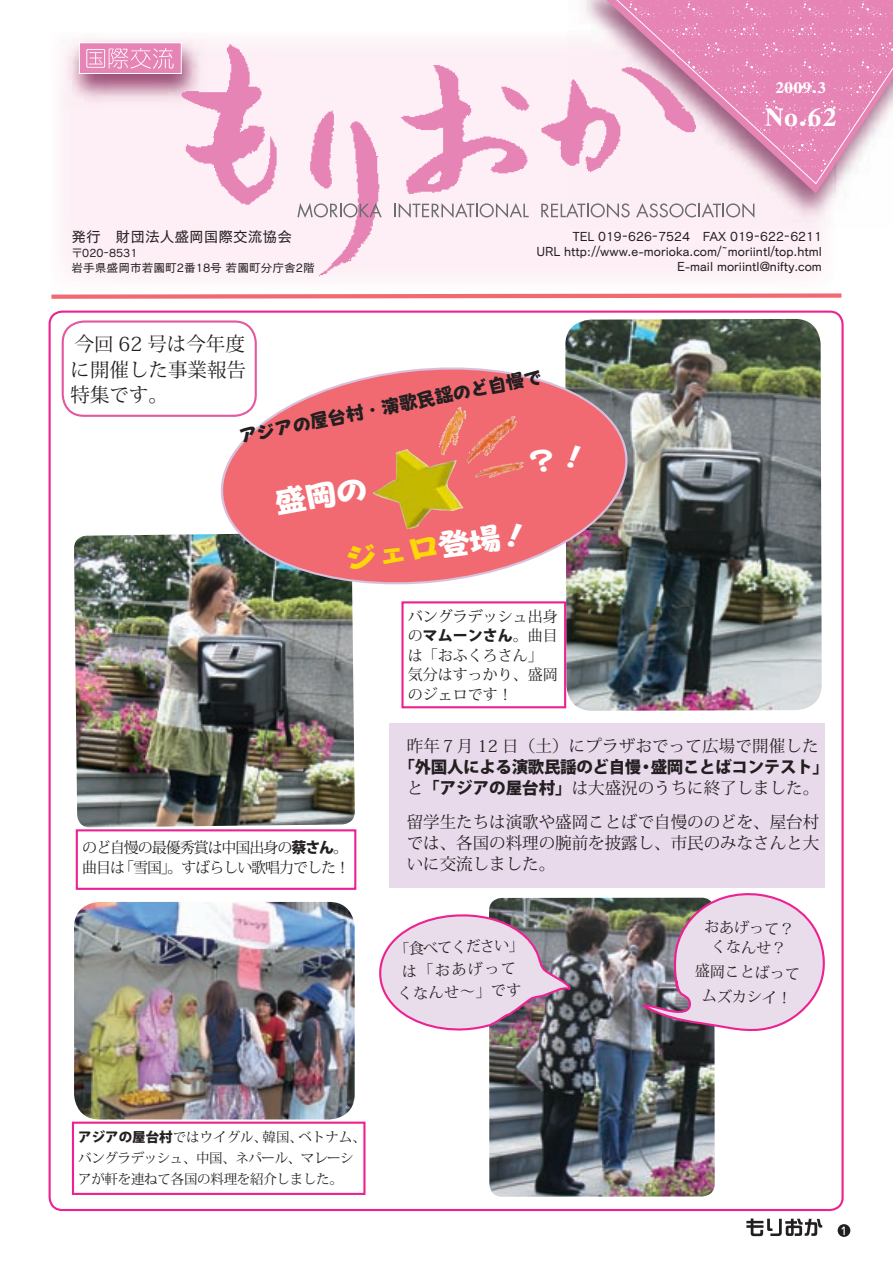
<style>
.page{position:relative;width:894px;height:1263px;background:#fff}
.page>*{position:absolute;margin:0;border:0;box-sizing:border-box;transform-origin:0 0}
.t1{font:31.5px "Pop Happiness Std EB 90 pv RKSJ H";color:#ffd806;scale:1.09 1}
.t2{font:30px "Pop Happiness Std EB 90 pv RKSJ H";color:#fff;scale:1.09 1}
.t3{font:27px "DF Lei Ga So Std W9 90 pv RKSJ H";color:#fff}
.t4{font:19.5px/25.5px "Koz Min Std Regular 90 pv RKSJ H";color:#231f20;text-align:justify}
.t5{font:19.5px "Pop Happiness Std EB 90 pv RKSJ H";color:#231f20}
.t6{font:16.5px/21px "Koz Min Pro Regular 90 pv RKSJ H";color:#231f20;text-align:justify}
.t7{font:16.5px "Koz Go Pro Heavy 90 pv RKSJ H";letter-spacing:-.02em;color:#231f20}
.t8{font:16.5px "Koz Min Std Regular 90 pv RKSJ H";color:#231f20}
.t9{font:16.5px "DF Lei Ga So Std W9 90 pv RKSJ H";color:#fff}
.t10{font:15px/22.5px "Koz Min Std Regular 90 pv RKSJ H";letter-spacing:-.07em;color:#231f20;text-align:center}
.t11{font:15px/19.5px "Koz Min Std Regular 90 pv RKSJ H";color:#231f20}
.t12{font:15px "Koz Go Pro Heavy 90 pv RKSJ H";color:#231f20}
.t13{font:14.7px "Cezanne Pro M 90 pv RKSJ H";color:#231f20}
.t14{font:13.5px/21px "Koz Min Std Regular 90 pv RKSJ H";letter-spacing:-.02em;color:#231f20}
.t15{font:12.75px/15px "Cezanne Pro M 90 pv RKSJ H";color:#231f20;text-align:right}
.t16{font:11.7px "Cezanne Pro M 90 pv RKSJ H";color:#231f20}
.t17{font:11.4px "Cezanne Pro M 90 pv RKSJ H";color:#231f20}
.t18{font:10.5px "Jun 34 Pro Medium 90 pv RKSJ H";color:#fff}
.s1{font-size:31.5px}
.s2{color:#fff}
.s3{font-family:"Koz Go Pro Heavy 90 pv RKSJ H"}
.s4{font-family:"Koz Min Std Regular 90 pv RKSJ H"}
</style>
<div class="page">
<img style="left:565px;top:319px;width:257px;height:392px">
<div style="left:401px;top:601px;width:165px;height:107px;border:2px solid #ed2292"></div>
<div style="left:76px;top:829px;width:280px;height:61px;border:2px solid #ed2292"></div>
<img style="left:74px;top:534px;width:281px;height:294px">
<img style="left:74px;top:902px;width:281px;height:217px;border-radius:26px">
<div style="left:390px;top:723px;width:435px;height:164px;background:#e8daeb"></div>
<div style="left:72px;top:1122px;width:294px;height:73px;border:2px solid #ed2292"></div>
<img style="left:489px;top:898px;width:226px;height:299px;border-radius:13px">
<svg style="left:379px;top:912px;width:194px;height:119px"></svg>
<svg style="left:635px;top:893px;width:190px;height:139px"></svg>
<img style="left:206px;top:346px;width:436px;height:259px">
<img style="left:440px;top:407px;width:27px;height:49px">
<div style="left:62px;top:320px;width:195px;height:97px;border:2px solid #e458a0;border-radius:21px"></div>
<svg style="left:746px;top:1219px;width:76px;height:17px"></svg>
<div style="left:838px;top:1224px;width:12px;height:13px;background:#231f20;border-radius:50%"></div>
<img style="left:61px;top:33px;width:100px;height:76px">
<svg style="left:594px;top:0;width:248px;height:193px"></svg>
<img style="left:161px;top:13px;width:547px;height:275px">
<svg style="left:297px;top:203px;width:85px;height:15px"></svg>
<svg style="left:394px;top:203px;width:135px;height:15px"></svg>
<svg style="left:541px;top:203px;width:89px;height:15px"></svg>
<svg style="left:636px;top:203px;width:118px;height:15px"></svg>
<svg style="left:604px;top:0;width:239px;height:185px"></svg>
<svg style="left:606px;top:0;width:287px;height:182px;fill:#e784b6"></svg>
<div style="left:79px;top:43px;width:102px;height:30px;background:#e784b6"></div>
<div style="left:79px;top:43px;width:102px;height:31px;border:1px solid #fff"></div>
<svg style="left:86px;top:48px;width:88px;height:21px"></svg>
<svg style="left:51px;top:293px;width:791px;height:6px"></svg>
<p class="t13" style="left:72px;top:231px;width:222px">発行　財団法人盛岡国際交流協会</p>
<p class="t17" style="left:71px;top:248px;width:68px">〒020－8531</p>
<p class="t16" style="left:72px;top:263px;width:245px">岩手県盛岡市若園町2番18号 若園町分庁舎2階</p>
<p class="t9" style="left:775px;top:81px;width:52px">2009.3</p>
<h3 class="t3" style="left:765px;top:106px;width:74px">No.62</h3>
<p class="t15" style="left:536px;top:231px;width:287px">TEL 019－626－7524　FAX 019－622－6211<br>URL http://www.e-morioka.com/̃moriintl/top.html<br>E-mail moriintl@nifty.com</p>
<h3 class="t4" style="left:71px;top:334px;width:177px">今回 62 号は今年度に開催した事業報告特集です。</h3>
<h3 class="t5" style="left:237px;top:428px;width:311px;rotate:-11deg">アジアの屋台村・演歌民謡のど自慢で</h3>
<h2 class="t2" style="left:272px;top:492px;width:296px;rotate:-9deg"><span class="s1">盛岡の</span>　　　　 ？！</h2>
<h1 class="t1" style="left:343px;top:546px;width:175px;rotate:-8deg">ジェロ<span class="s2">登場！</span></h1>
<p class="t10" style="left:82px;top:839px;width:269px;line-height:20.7px;text-align:left">のど自慢の最優秀賞は中国出身の<span class="s3">蔡さん</span>。曲目は「雪国」。すばらしい歌唱力でした！</p>
<p class="t11" style="left:408px;top:608px;width:151px">バングラデッシュ出身</p>
<p class="t12" style="left:408px;top:630px;width:151px"><span class="s4">の</span>マムーンさん<span class="s4">。曲目</span></p>
<p class="t11" style="left:408px;top:647px;width:151px">は「おふくろさん」気分はすっかり、盛岡のジェロです！</p>
<p class="t6" style="left:407px;top:738px;width:413px">昨年７月 12 日（土）にプラザおでって広場で開催した</p>
<p class="t7" style="left:399px;top:761px;width:432px">「外国人による演歌民謡のど自慢・盛岡ことばコンテスト」</p>
<p class="t8" style="left:407px;top:782px;width:414px">と<span class="s3">「アジアの屋台村」</span>は大盛況のうちに終了しました。</p>
<p class="t6" style="left:407px;top:814px;width:414px">留学生たちは演歌や盛岡ことばで自慢ののどを、屋台村では、各国の料理の腕前を披露し、市民のみなさんと大いに交流しました。</p>
<p class="t10" style="left:387px;top:940px;width:138px;rotate:-2deg">「食べてください」　は「おあげってくなんせ～」です</p>
<p class="t10" style="left:705px;top:919px;width:91px;line-height:19.5px;rotate:1deg">おあげって？くなんせ？</p>
<p class="t10" style="left:695px;top:961px;width:106px;line-height:24.8px;rotate:1deg">盛岡ことばってムズカシイ！</p>
<p class="t14" style="left:78px;top:1129px;width:289px"><span class="s3">アジアの屋台村</span>ではウイグル、韓国、ベトナム、バングラデッシュ、中国、ネパール、マレーシアが軒を連ねて各国の料理を紹介しました。</p>
<p class="t18" style="left:841px;top:1227px;width:8px">1</p>
</div>
